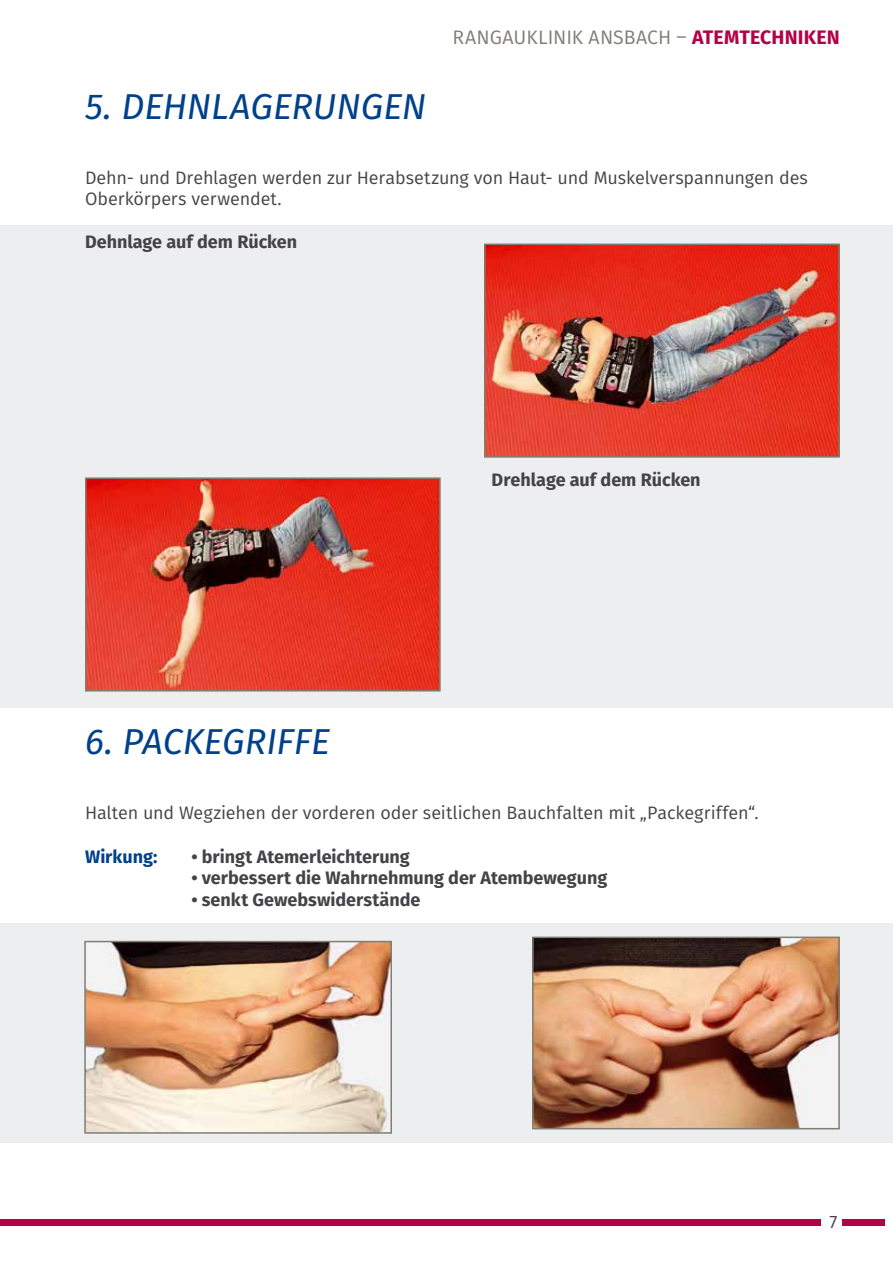
<style>
.page{position:relative;width:893px;height:1263px;background:#fff}
.page>*{position:absolute;margin:0;border:0;box-sizing:border-box;transform-origin:0 0}
.t1{font:italic 36px "Fira Sans";letter-spacing:-.005em;color:#00418a}
.t2{font:19.5px "Fira Sans";color:#817e76}
.t3{font:18px/21.6px "Fira Sans";letter-spacing:-.005em;color:#454347}
.t4{font:700 18px "Fira Sans";color:#454347}
.t5{font:700 18px "Fira Sans";color:#00418a}
.s1{font-weight:700;color:#b50048}
</style>
<div class="page">
<div style="left:0;top:225px;width:893px;height:483px;background:#edeeef"></div>
<img style="left:487px;top:247px;width:350px;height:208px">
<div style="left:484px;top:244px;width:356px;height:214px;border:2px solid #817e76"></div>
<div style="left:0;top:923px;width:893px;height:220px;background:#edeeef"></div>
<img style="left:87px;top:944px;width:302px;height:187px">
<div style="left:84px;top:941px;width:308px;height:193px;border:2px solid #817e76"></div>
<img style="left:535px;top:939px;width:302px;height:187px">
<div style="left:532px;top:936px;width:308px;height:193px;border:2px solid #817e76"></div>
<img style="left:88px;top:480px;width:350px;height:208px">
<div style="left:85px;top:477px;width:356px;height:214px;border:2px solid #817e76"></div>
<div style="left:0;top:1219px;width:821px;height:6px;background:#b50048"></div>
<div style="left:842px;top:1219px;width:42px;height:6px;background:#b50048"></div>
<h1 class="t1" style="left:85px;top:79px;width:343px">5. DEHNLAGERUNGEN</h1>
<p class="t2" style="left:452px;top:22px;width:389px">RANGAUKLINIK ANSBACH – <span class="s1">ATEMTECHNIKEN</span></p>
<p class="t3" style="left:85px;top:166px;width:724px">Dehn- und Drehlagen werden zur Herabsetzung von Haut- und Muskelverspannungen des<br>Oberkörpers verwendet.</p>
<p class="t4" style="left:85px;top:227px;width:214px">Dehnlage auf dem Rücken</p>
<h1 class="t1" style="left:85px;top:715px;width:247px">6. PACKEGRIFFE</h1>
<p class="t4" style="left:492px;top:464px;width:211px">Drehlage auf dem Rücken</p>
<p class="t3" style="left:85px;top:802px;width:675px">Halten und Wegziehen der vorderen oder seitlichen Bauchfalten mit „Packegriffen“.</p>
<p class="t5" style="left:85px;top:841px;width:74px">Wirkung:</p>
<p class="t4" style="left:191px;top:841px;width:220px">• bringt Atemerleichterung</p>
<p class="t4" style="left:191px;top:863px;width:417px">• verbessert die Wahrnehmung der Atembewegung</p>
<p class="t4" style="left:191px;top:884px;width:231px">• senkt Gewebswiderstände</p>
<p class="t3" style="left:829px;top:1210px;width:9px">7</p>
</div>
